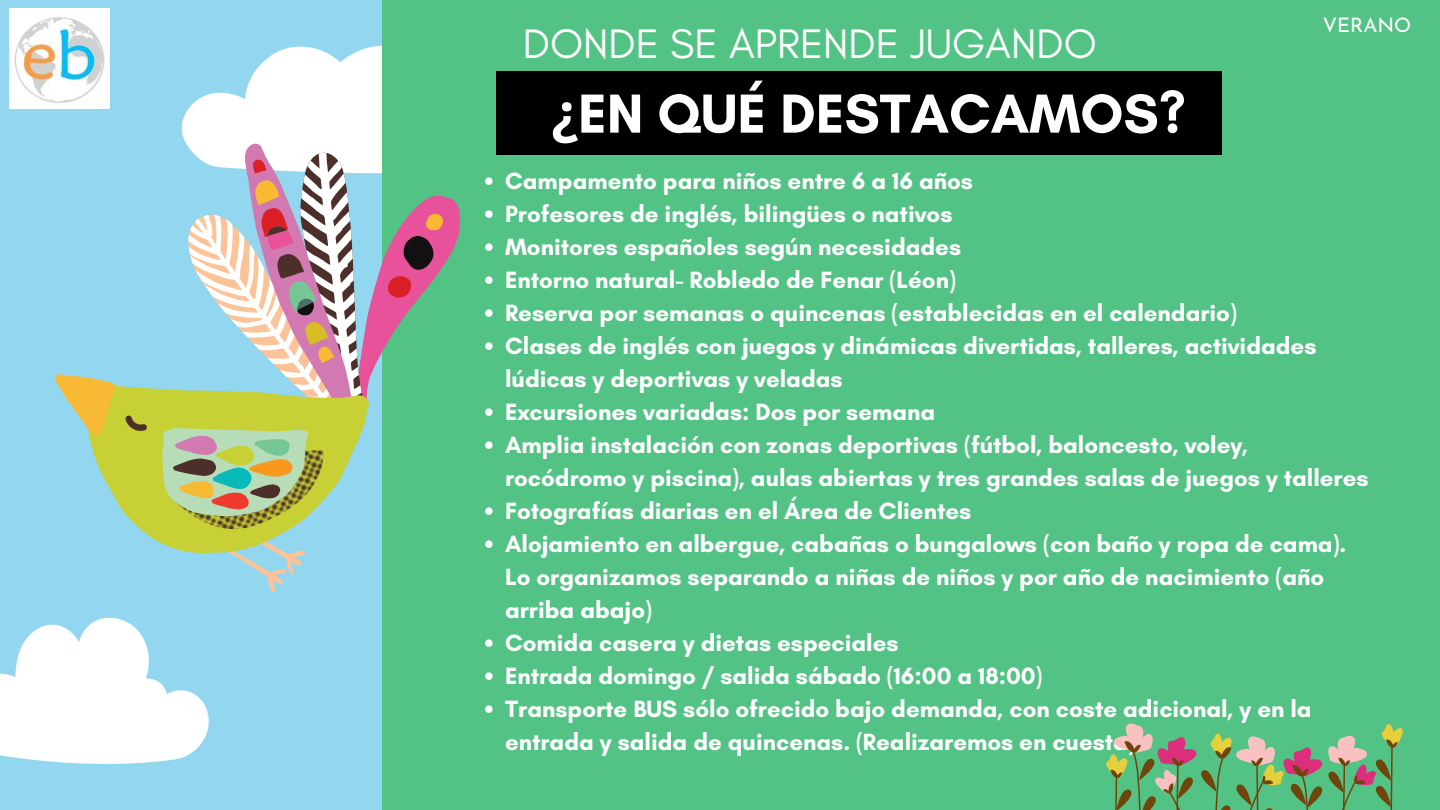
<style>
.page{position:relative;width:1440px;height:810px;background:#fff}
.page>*{position:absolute;margin:0;border:0;box-sizing:border-box;transform-origin:0 0}
.t1{font:700 56px "Glacial Indifference";color:#fff}
.t2{font:42px "Glacial Indifference";color:#fff}
.t3{font:700 24px/33px "Glacial Indifference";color:#fff}
.t4{font:20px "Josefin Sans";color:#fff}
.s1{font-family:"Noto Sans"}
</style>
<div class="page">
<div style="left:0;top:0;width:406px;height:810px;background:#92d7ef"></div>
<div style="left:383px;top:0;width:1057px;height:810px;background:#53c285"></div>
<div style="left:496px;top:71px;width:726px;height:84px;background:#000"></div>
<svg style="left:485px;top:639px;width:8px;height:8px"></svg>
<svg style="left:485px;top:672px;width:8px;height:8px"></svg>
<svg style="left:485px;top:705px;width:8px;height:8px"></svg>
<svg style="left:55px;top:44px;width:438px;height:560px"></svg>
<svg style="left:0;top:617px;width:209px;height:147px"></svg>
<svg style="left:1106px;top:723px;width:297px;height:87px"></svg>
<img style="left:9px;top:8px;width:101px;height:101px">
<h2 class="t2" style="left:523px;top:18px;width:575px">DONDE SE APRENDE JUGANDO</h2>
<h1 class="t1" style="left:551px;top:79px;width:636px"><span class="s1">¿</span>EN QUÉ DESTACAMOS?</h1>
<p class="t4" style="left:1323px;top:17px;width:90px">VERANO</p>
<p class="t3" style="left:505px;top:164px;width:865px">Campamento para niños entre 6 a 16 años<br>Profesores de inglés, bilingües o nativos<br>Monitores españoles según necesidades<br>Entorno natural- Robledo de Fenar (Léon)<br>Reserva por semanas o quincenas (establecidas en el calendario)<br>Clases de inglés con juegos y dinámicas divertidas, talleres, actividades lúdicas y deportivas y veladas<br>Excursiones variadas: Dos por semana<br>Amplia instalación con zonas deportivas (fútbol, baloncesto, voley, rocódromo y piscina), aulas abiertas y tres grandes salas de juegos y talleres Fotografías diarias en el Área de Clientes<br>Alojamiento en albergue, cabañas o bungalows (con baño y ropa de cama).<br>Lo organizamos separando a niñas de niños y por año de nacimiento (año arriba abajo)<br>Comida casera y dietas especiales<br>Entrada domingo / salida sábado (16:00 a 18:00)<br>Transporte BUS sólo ofrecido bajo demanda, con coste adicional, y en la entrada y salida de quincenas. (Realizaremos en cuesta)</p>
</div>
